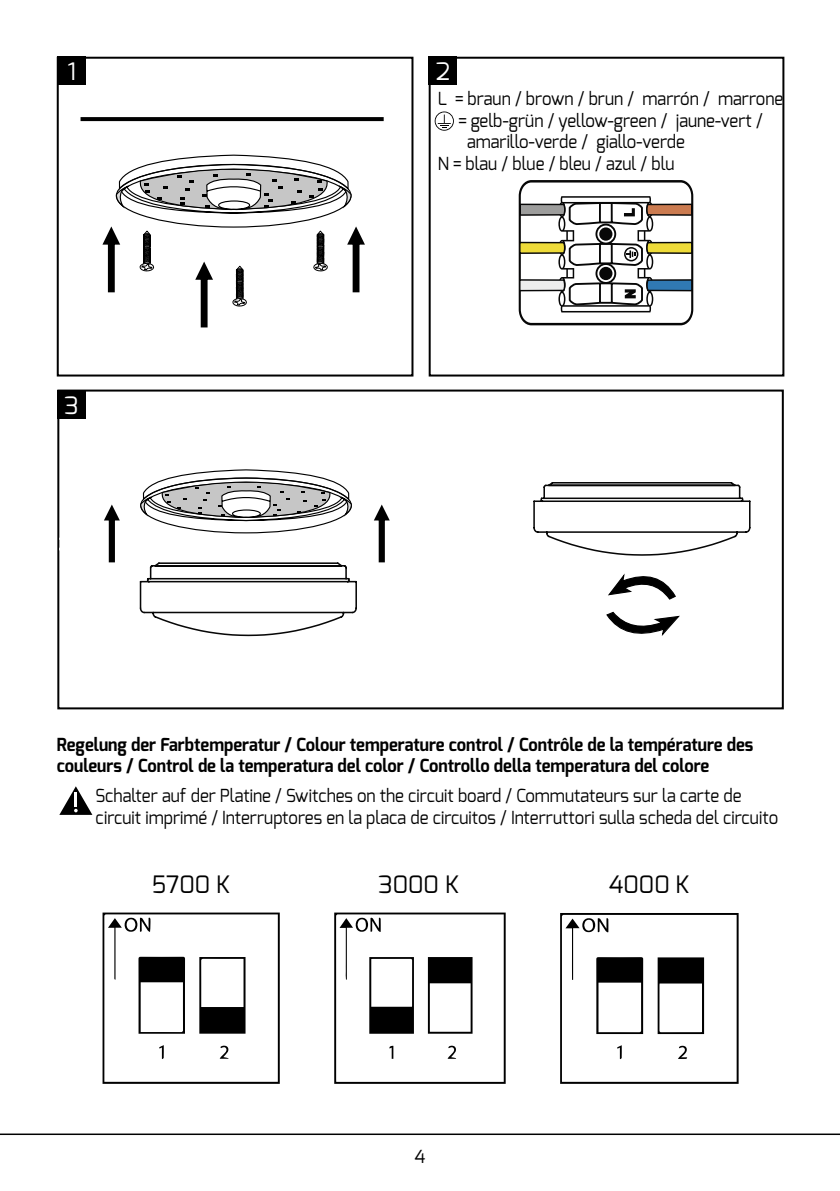
<style>
.page{position:relative;width:840px;height:1191px;background:#fff}
.page>*{position:absolute;margin:0;border:0;box-sizing:border-box;transform-origin:0 0}
.t1{font:24px "Exo";color:#000}
.t2{font:24px "Exo";color:#fff}
.t3{font:18px/21.6px "Exo";color:#000;scale:.93 1}
.t4{font:700 18px/21.6px "Exo";color:#000;scale:.93 1}
.t5{font:18px "Exo";color:#000}
</style>
<div class="page">
<hr style="left:0;top:1133px;width:839px;height:2px;background:#000">
<div style="left:57px;top:389px;width:726px;height:320px;border:2px solid #000"></div>
<div style="left:57px;top:57px;width:356px;height:319px;border:2px solid #000"></div>
<div style="left:428px;top:57px;width:356px;height:319px;border:2px solid #000"></div>
<div style="left:58px;top:57px;width:28px;height:28px;background:#000"></div>
<div style="left:428px;top:57px;width:29px;height:28px;background:#000"></div>
<div style="left:57px;top:390px;width:29px;height:28px;background:#000"></div>
<svg style="left:102px;top:154px;width:263px;height:173px"></svg>
<svg style="left:80px;top:117px;width:303px;height:4px"></svg>
<svg style="left:518px;top:180px;width:175px;height:145px"></svg>
<svg style="left:434px;top:111px;width:19px;height:20px"></svg>
<svg style="left:608px;top:573px;width:68px;height:27px"></svg>
<svg style="left:59px;top:537px;width:1px;height:13px"></svg>
<svg style="left:140px;top:469px;width:212px;height:65px"></svg>
<svg style="left:104px;top:504px;width:16px;height:58px"></svg>
<svg style="left:373px;top:504px;width:16px;height:58px"></svg>
<svg style="left:606px;top:611px;width:73px;height:25px"></svg>
<svg style="left:59px;top:786px;width:33px;height:29px"></svg>
<svg style="left:533px;top:482px;width:217px;height:74px"></svg>
<svg style="left:139px;top:562px;width:218px;height:75px"></svg>
<svg style="left:334px;top:912px;width:171px;height:171px"></svg>
<svg style="left:102px;top:912px;width:177px;height:171px"></svg>
<svg style="left:560px;top:913px;width:178px;height:170px"></svg>
<h1 class="t2" style="left:68px;top:56px;width:10px">1</h1>
<h1 class="t2" style="left:435px;top:56px;width:16px">2</h1>
<h1 class="t2" style="left:65px;top:389px;width:16px">3</h1>
<p class="t3" style="left:437px;top:88px;width:372px">L = braun / brown / brun / marrón / marrone</p>
<p class="t3" style="left:458px;top:109px;width:328px">= gelb-grün / yellow-green / jaune-vert /</p>
<p class="t3" style="left:467px;top:131px;width:235px">amarillo-verde / giallo-verde</p>
<p class="t3" style="left:437px;top:153px;width:256px">N = blau / blue / bleu / azul / blu</p>
<p class="t4" style="left:57px;top:733px;width:749px">Regelung der Farbtemperatur / Colour temperature control / Contrôle de la température des couleurs / Control de la temperatura del color / Controllo della temperatura del colore</p>
<p class="t3" style="left:96px;top:784px;width:735px">Schalter auf der Platine / Switches on the circuit board / Commutateurs sur la carte de circuit imprimé / Interruptores en la placa de circuitos / Interruttori sulla scheda del circuito</p>
<h1 class="t1" style="left:152px;top:868px;width:80px">5700 K</h1>
<h1 class="t1" style="left:378px;top:868px;width:82px">3000 K</h1>
<h1 class="t1" style="left:608px;top:868px;width:82px">4000 K</h1>
<p class="t5" style="left:414px;top:1144px;width:12px">4</p>
</div>
